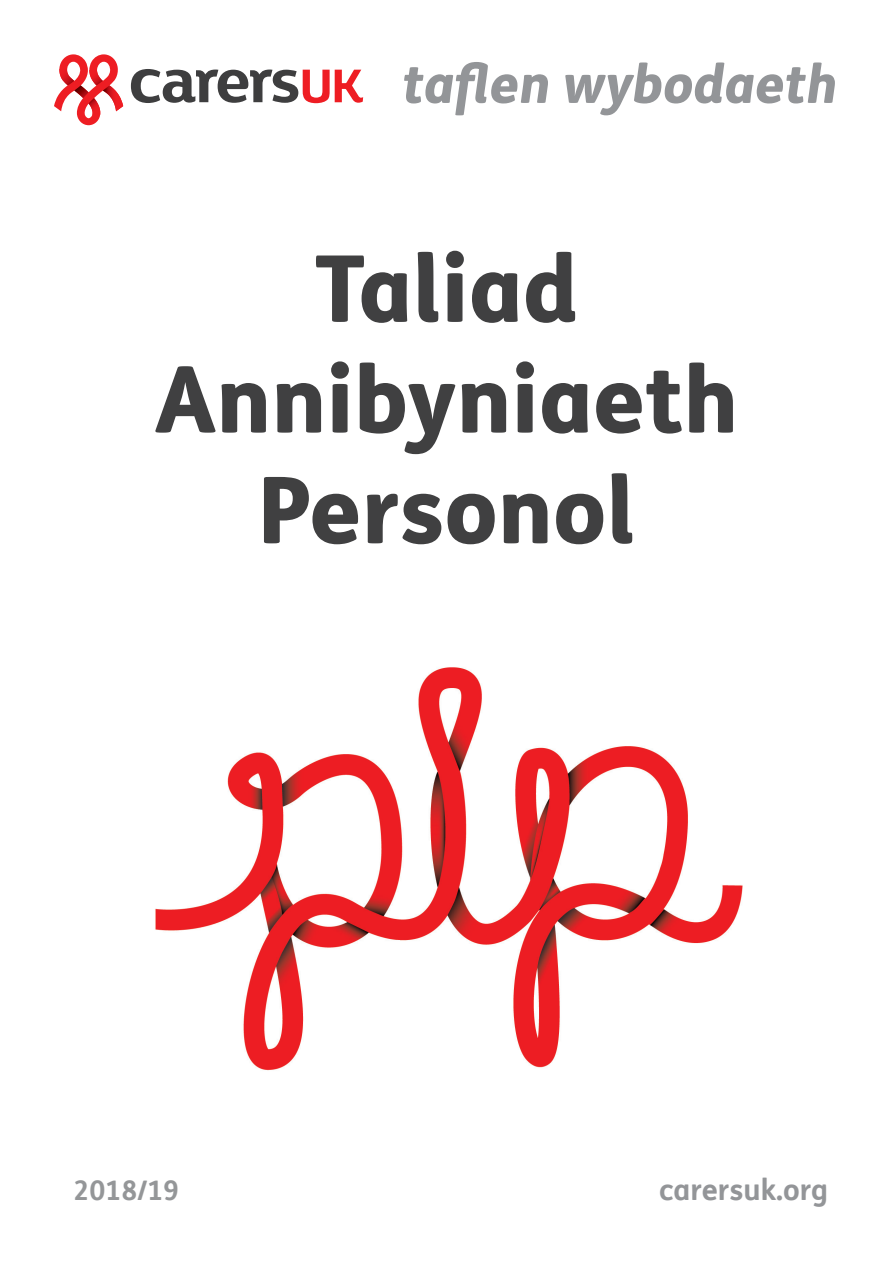
<style>
.page{position:relative;width:893px;height:1263px;background:#fff}
.page>*{position:absolute;margin:0;border:0;box-sizing:border-box;transform-origin:0 0}
.t1{font:800 92.25px/110.7px "FS Me";color:#404041;text-align:center}
.t2{font:italic 800 53.25px "FS Me";color:#939598}
.t3{font:700 29.25px "FS Me";color:#939598}
.t4{font:700 27px "FS Me";color:#949698}
</style>
<div class="page">
<svg style="left:131px;top:69px;width:232px;height:34px"></svg>
<svg style="left:54px;top:54px;width:69px;height:71px"></svg>
<img style="left:74px;top:85px;width:15px;height:13px">
<img style="left:155px;top:667px;width:588px;height:404px">
<p class="t2" style="left:403px;top:42px;width:436px">taflen wybodaeth</p>
<p class="t1" style="left:155px;top:229px;width:585px">Taliad<br>Annibyniaeth<br>Personol</p>
<p class="t4" style="left:74px;top:1170px;width:107px">2018/19</p>
<p class="t3" style="left:659px;top:1167px;width:170px">carersuk.org</p>
</div>
